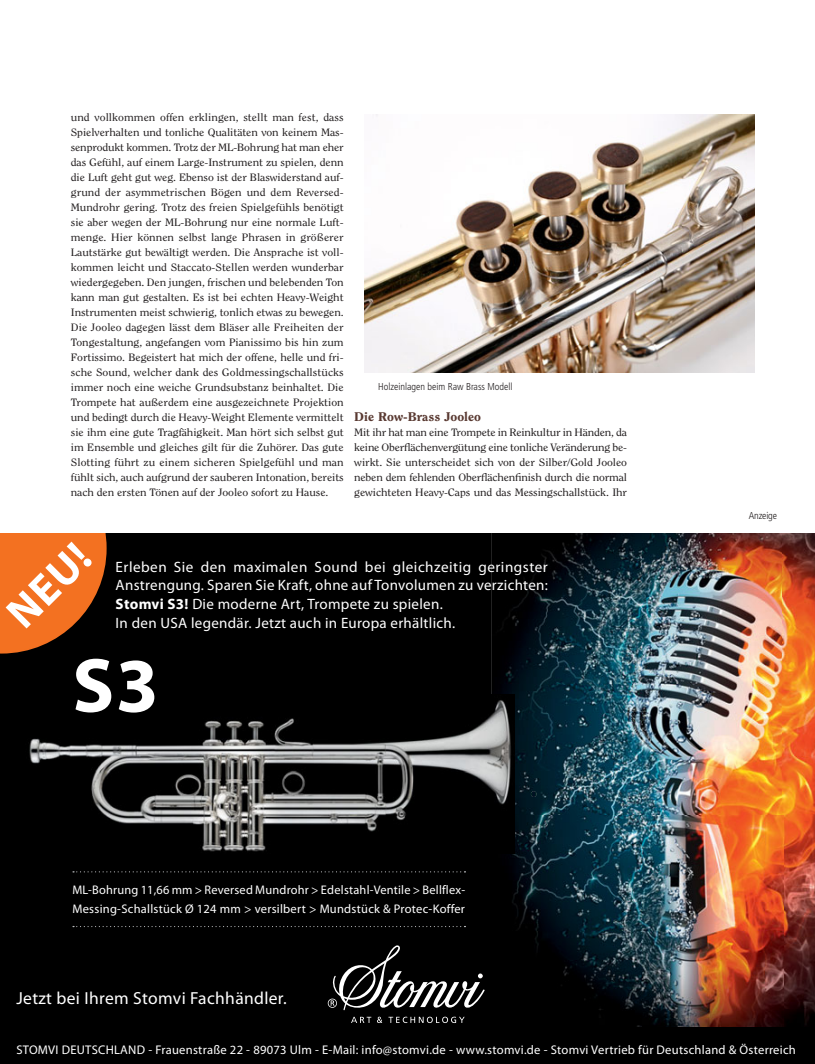
<style>
.page{position:relative;width:815px;height:1064px;background:#fff}
.page>*{position:absolute;margin:0;border:0;box-sizing:border-box;transform-origin:0 0}
.t1{font:700 77.5px "Myriad Pro";color:#fff}
.t2{font:700 44px "Myriad Pro";color:#fff}
.t3{font:17.5px "Myriad Pro";letter-spacing:.02em;color:#fff}
.t4{font:15px/18.8px "Myriad Pro";letter-spacing:.02em;color:#fff}
.t5{font:12.62px "Myriad Pro";letter-spacing:.02em;color:#fff}
.t6{font:12.5px/18.8px "Myriad Pro";letter-spacing:.015em;color:#fff}
.t7{font:800 12.5px "Clearface Std";color:#593931;scale:1.1 1}
.t8{font:10.62px/15px "Clearface Std";letter-spacing:-.005em;color:#231f20;text-align:justify;scale:1.1 1}
.t9{font:300 condensed 10px "Frutiger LT Std";color:#231f20}
.s1{font-weight:700}
</style>
<div class="page">
<div style="left:0;top:534px;width:815px;height:530px;background:#000"></div>
<svg style="left:351px;top:1017px;width:20px;height:6px"></svg>
<svg style="left:388px;top:1016px;width:77px;height:7px"></svg>
<svg style="left:377px;top:1016px;width:5px;height:7px"></svg>
<svg style="left:328px;top:944px;width:157px;height:66px;background:#2e2e2e"></svg>
<svg style="left:0;top:534px;width:107px;height:119px;background:#c55b1a"></svg>
<svg style="left:73px;top:926px;width:392px;height:1px"></svg>
<svg style="left:73px;top:871px;width:392px;height:1px"></svg>
<img style="left:491px;top:534px;width:324px;height:492px">
<svg style="left:531px;top:791px;width:5px;height:6px"></svg>
<img style="left:18px;top:694px;width:496px;height:159px">
<img style="left:364px;top:114px;width:390px;height:259px">
<p class="t8" style="left:71px;top:110px;width:250px">und vollkommen offen erklingen, stellt man fest, dass Spielverhalten und tonliche Qualitäten von keinem Mas&shy;senprodukt kommen. Trotz der ML-Bohrung hat man eher das Gefühl, auf einem Large-Instrument zu spielen, denn die Luft geht gut weg. Ebenso ist der Blaswiderstand auf&shy;grund der asymmetrischen Bögen und dem Reversed-Mundrohr gering. Trotz des freien Spielgefühls benötigt sie aber wegen der ML-Bohrung nur eine normale Luft&shy;menge. Hier können selbst lange Phrasen in größerer Lautstärke gut bewältigt werden. Die Ansprache ist voll&shy;kommen leicht und Staccato-Stellen werden wunderbar wiedergegeben. Den jungen, frischen und belebenden Ton kann man gut gestalten. Es ist bei echten Heavy-Weight Instrumenten meist schwierig, tonlich etwas zu bewegen.<br>Die Jooleo dagegen lässt dem Bläser alle Freiheiten der Tongestaltung, angefangen vom Pianissimo bis hin zum Fortissimo. Begeistert hat mich der offene, helle und fri&shy;sche Sound, welcher dank des Goldmessingschallstücks immer noch eine weiche Grundsubstanz beinhaltet. Die Trompete hat außerdem eine ausgezeichnete Projektion und bedingt durch die Heavy-Weight Elemente vermittelt sie ihm eine gute Tragfähigkeit. Man hört sich selbst gut im Ensemble und gleiches gilt für die Zuhörer. Das gute Slotting führt zu einem sicheren Spielgefühl und man fühlt sich, auch aufgrund der sauberen Intonation, bereits nach den ersten Tönen auf der Jooleo sofort zu Hause.</p>
<p class="t9" style="left:378px;top:381px;width:136px">Holzeinlagen beim Raw Brass Modell</p>
<p class="t7" style="left:354px;top:410px;width:117px">Die Row-Brass Jooleo</p>
<p class="t8" style="left:354px;top:425px;width:250px">Mit ihr hat man eine Trompete in Reinkultur in Händen, da keine Oberflächenvergütung eine tonliche Veränderung be&shy;wirkt. Sie unterscheidet sich von der Silber/Gold Jooleo neben dem fehlenden Oberflächenfinish durch die normal gewichteten Heavy-Caps und das Messingschallstück. Ihr</p>
<h2 class="t2" style="left:-4px;top:601px;width:100px;rotate:-45deg">NEU!</h2>
<h3 class="t4" style="left:116px;top:558px;width:434px">Erleben Sie den maximalen Sound bei gleichzeitig geringster Anstrengung. Sparen Sie Kraft, ohne auf Tonvolumen zu verzichten:<br><span class="s1">Stomvi S3!</span> Die moderne Art, Trompete zu spielen.<br>In den USA legendär. Jetzt auch in Europa erhältlich.</h3>
<h1 class="t1" style="left:72px;top:639px;width:88px">S3</h1>
<p class="t6" style="left:72px;top:881px;width:394px">ML-Bohrung 11,66 mm &gt; Reversed Mundrohr &gt; Edelstahl-Ventile &gt; Bellflex-<br>Messing-Schallstück Ø 124 mm &gt; versilbert &gt; Mundstück &amp; Protec-Koffer</p>
<h3 class="t3" style="left:16px;top:991px;width:272px">Jetzt bei Ihrem Stomvi Fachhändler.</h3>
<p class="t9" style="left:749px;top:510px;width:30px">Anzeige</p>
<p class="t5" style="left:16px;top:1044px;width:781px">STOMVI DEUTSCHLAND - Frauenstraße 22 - 89073 Ulm - E-Mail: info@stomvi.de - www.stomvi.de - Stomvi Vertrieb für Deutschland &amp; Österreich</p>
</div>
